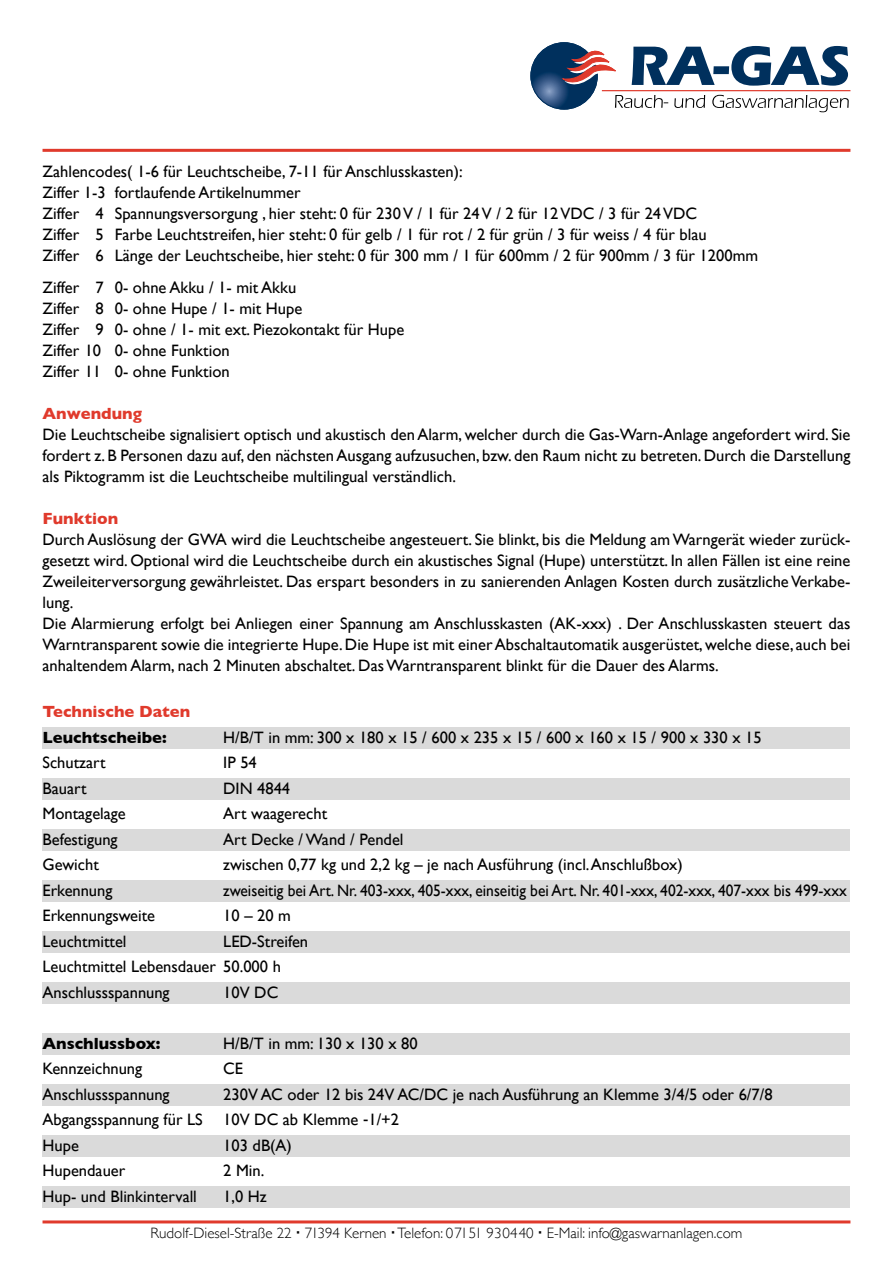
<style>
.page{position:relative;width:893px;height:1263px;background:#fff}
.page>*{position:absolute;margin:0;border:0;box-sizing:border-box;transform-origin:0 0}
.t1{font:16.5px/21px "Gill Sans";color:#000}
.t2{font:16.5px "Gill Sans";color:#000;scale:.94 1}
.t3{font:700 16.5px "Gill Sans";color:#e03a2c}
.t4{font:700 16.5px "Gill Sans";color:#000}
.t5{font:300 15px "Gill Sans";color:#000}
</style>
<div class="page">
<hr style="left:602px;top:90px;width:248px;height:1px;background:#e03a2c">
<svg style="left:531px;top:43px;width:66px;height:66px;background:#1c4572"></svg>
<svg style="left:563px;top:46px;width:286px;height:66px"></svg>
<hr style="left:43px;top:1220px;width:807px;height:3px;background:#e03a2c">
<div style="left:43px;top:727px;width:807px;height:21px;background:#dadada"></div>
<div style="left:43px;top:778px;width:807px;height:21px;background:#dadada"></div>
<div style="left:43px;top:829px;width:807px;height:21px;background:#dadada"></div>
<div style="left:43px;top:880px;width:807px;height:21px;background:#dadada"></div>
<div style="left:43px;top:931px;width:807px;height:21px;background:#dadada"></div>
<div style="left:43px;top:982px;width:807px;height:21px;background:#dadada"></div>
<div style="left:43px;top:1033px;width:807px;height:21px;background:#dadada"></div>
<div style="left:43px;top:1084px;width:807px;height:21px;background:#dadada"></div>
<div style="left:43px;top:1135px;width:807px;height:21px;background:#dadada"></div>
<div style="left:43px;top:1186px;width:807px;height:21px;background:#dadada"></div>
<hr style="left:43px;top:149px;width:807px;height:3px;background:#e03a2c">
<p class="t1" style="left:43px;top:161px;width:717px">Zahlencodes( 1-6 für Leuchtscheibe, 7-11 für Anschlusskasten):<br>Ziffer 1-3 fortlaufende Artikelnummer<br>Ziffer 4 Spannungsversorgung , hier steht: 0 für 230 V / 1 für 24 V / 2 für 12 VDC / 3 für 24 VDC<br>Ziffer 5 Farbe Leuchtstreifen, hier steht: 0 für gelb / 1 für rot / 2 für grün / 3 für weiss / 4 für blau<br>Ziffer 6 Länge der Leuchtscheibe, hier steht: 0 für 300 mm / 1 für 600mm / 2 für 900mm / 3 für 1200mm</p>
<p class="t1" style="left:43px;top:277px;width:363px">Ziffer 7 0- ohne Akku / 1- mit Akku<br>Ziffer 8 0- ohne Hupe / 1- mit Hupe<br>Ziffer 9 0- ohne / 1- mit ext. Piezokontakt für Hupe Ziffer 10 0- ohne Funktion<br>Ziffer 11 0- ohne Funktion</p>
<p class="t3" style="left:43px;top:400px;width:101px">Anwendung</p>
<p class="t1" style="left:43px;top:424px;width:809px;text-align:justify">Die Leuchtscheibe signalisiert optisch und akustisch den Alarm, welcher durch die Gas-Warn-Anlage angefordert wird. Sie fordert z. B Personen dazu auf, den nächsten Ausgang aufzusuchen, bzw. den Raum nicht zu betreten. Durch die Darstellung als Piktogramm ist die Leuchtscheibe multilingual verständlich.</p>
<p class="t3" style="left:43px;top:505px;width:77px">Funktion</p>
<p class="t1" style="left:43px;top:529px;width:809px">Durch Auslösung der GWA wird die Leuchtscheibe angesteuert. Sie blinkt, bis die Meldung am Warngerät wieder zurück&shy;gesetzt wird. Optional wird die Leuchtscheibe durch ein akustisches Signal (Hupe) unterstützt. In allen Fällen ist eine reine Zweileiterversorgung gewährleistet. Das erspart besonders in zu sanierenden Anlagen Kosten durch zusätzliche Verkabe&shy;lung.<br>Die Alarmierung erfolgt bei Anliegen einer Spannung am Anschlusskasten (AK-xxx) . Der Anschlusskasten steuert das Warntransparent sowie die integrierte Hupe. Die Hupe ist mit einer Abschaltautomatik ausgerüstet, welche diese, auch bei anhaltendem Alarm, nach 2 Minuten abschaltet. Das Warntransparent blinkt für die Dauer des Alarms.</p>
<p class="t3" style="left:43px;top:699px;width:149px">Technische Daten</p>
<p class="t4" style="left:43px;top:724px;width:126px">Leuchtscheibe:</p>
<p class="t1" style="left:223px;top:727px;width:540px">H/B/T in mm: 300 x 180 x 15 / 600 x 235 x 15 / 600 x 160 x 15 / 900 x 330 x 15</p>
<p class="t1" style="left:43px;top:752px;width:65px">Schutzart</p>
<p class="t1" style="left:223px;top:752px;width:35px">IP 54</p>
<p class="t1" style="left:43px;top:778px;width:45px">Bauart</p>
<p class="t1" style="left:223px;top:778px;width:68px">DIN 4844</p>
<p class="t1" style="left:43px;top:803px;width:85px">Montagelage</p>
<p class="t1" style="left:223px;top:803px;width:105px">Art waagerecht</p>
<p class="t1" style="left:43px;top:829px;width:77px">Befestigung</p>
<p class="t1" style="left:223px;top:829px;width:182px">Art Decke / Wand / Pendel</p>
<p class="t1" style="left:43px;top:854px;width:58px">Gewicht</p>
<p class="t1" style="left:223px;top:854px;width:461px">zwischen 0,77 kg und 2,2 kg – je nach Ausführung (incl. Anschlußbox)</p>
<p class="t1" style="left:43px;top:880px;width:71px">Erkennung</p>
<p class="t2" style="left:223px;top:880px;width:665px">zweiseitig bei Art. Nr. 403-xxx, 405-xxx, einseitig bei Art. Nr. 401-xxx, 402-xxx, 407-xxx bis 499-xxx</p>
<p class="t1" style="left:43px;top:905px;width:114px">Erkennungsweite</p>
<p class="t1" style="left:223px;top:905px;width:69px">10 – 20 m</p>
<p class="t1" style="left:43px;top:930px;width:86px">Leuchtmittel</p>
<p class="t1" style="left:43px;top:928px;width:267px;line-height:25.5px;text-indent:181px">LED-Streifen<br>Leuchtmittel Lebensdauer 50.000 h<br>Anschlussspannung</p>
<p class="t1" style="left:223px;top:981px;width:57px">10V DC</p>
<p class="t4" style="left:43px;top:1030px;width:120px">Anschlussbox:</p>
<p class="t1" style="left:223px;top:1032px;width:196px">H/B/T in mm: 130 x 130 x 80</p>
<p class="t1" style="left:43px;top:1058px;width:101px">Kennzeichnung</p>
<p class="t1" style="left:223px;top:1058px;width:21px">CE</p>
<p class="t1" style="left:43px;top:1083px;width:129px">Anschlussspannung</p>
<p class="t1" style="left:43px;top:1081px;width:732px;line-height:25.5px;text-indent:181px">230V AC oder 12 bis 24V AC/DC je nach Ausführung an Klemme 3/4/5 oder 6/7/8<br>Abgangsspannung für LS 10V DC ab Klemme -1/+2<br>Hupe</p>
<p class="t1" style="left:223px;top:1134px;width:70px">103 dB(A)</p>
<p class="t1" style="left:43px;top:1160px;width:84px">Hupendauer</p>
<p class="t1" style="left:223px;top:1160px;width:43px">2 Min.</p>
<p class="t1" style="left:43px;top:1185px;width:156px">Hup- und Blinkintervall</p>
<p class="t1" style="left:223px;top:1185px;width:45px">1,0 Hz</p>
<p class="t5" style="left:151px;top:1222px;width:593px">Rudolf-Diesel-Straße 22 71394 Kernen Telefon: 07151 930440 E-Mail: info@gaswarnanlagen.com</p>
</div>
